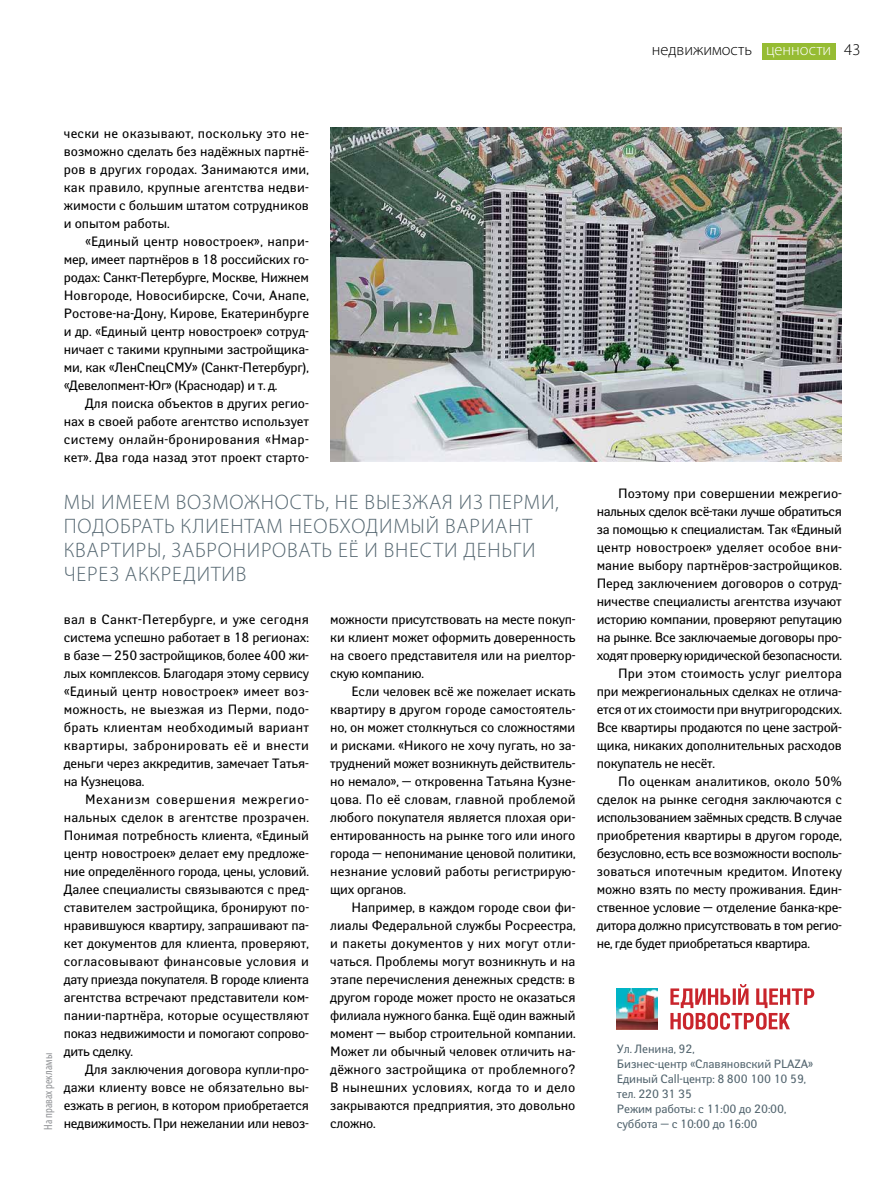
<style>
.page{position:relative;width:893px;height:1191px;background:#fff}
.page>*{position:absolute;margin:0;border:0;box-sizing:border-box;transform-origin:0 0}
.t1{font:300 21px/24px "Myriad Pro";letter-spacing:.04em;color:#546670}
.t2{font:300 16.5px "Myriad Pro";color:#000}
.t3{font:13.5px/18px "Yanus";letter-spacing:-.015em;color:#000;text-align:justify}
.t4{font:13.5px "Yanus";letter-spacing:-.035em;color:#000}
.t5{font:13.5px "Yanus";letter-spacing:.005em;color:#000}
.t6{font:13.5px "Yanus";letter-spacing:.01em;color:#000}
.t7{font:13.5px "Yanus";letter-spacing:.015em;color:#000}
.t8{font:12px/15px "Yanus";letter-spacing:-.01em;color:#546670}
.t9{font:condensed 12px "Myriad Pro";color:#939598}
.s1{color:#fff}
</style>
<div class="page">
<div style="left:762px;top:43px;width:73px;height:16px;background:#96bc33"></div>
<img style="left:330px;top:128px;width:512px;height:334px">
<img style="left:617px;top:988px;width:41px;height:41px">
<svg style="left:670px;top:984px;width:144px;height:45px"></svg>
<p class="t2" style="left:652px;top:40px;width:210px">недвижимость <span class="s1">ценности</span> 43</p>
<p class="t3" style="left:64px;top:124px;width:247px">чески не оказывают, поскольку это не&shy;возможно сделать без надёжных партнё&shy;ров в других городах. Занимаются ими, как правило, крупные агентства недви&shy;жимости с большим штатом сотрудников и опытом работы.</p>
<p class="t3" style="left:64px;top:232px;width:247px;text-indent:21px">«Единый центр новостроек», напри&shy;мер, имеет партнёров в 18 российских го&shy;родах: Санкт-Петербурге, Москве, Нижнем Новгороде, Новосибирске, Сочи, Анапе, Ростове-на-Дону, Кирове, Екатеринбурге и др. «Единый центр новостроек» сотруд&shy;ничает с такими крупными застройщика&shy;ми, как «ЛенСпецСМУ» (Санкт-Петербург), «Девелопмент-Юг» (Краснодар) и т. д.</p>
<p class="t3" style="left:64px;top:394px;width:247px;text-indent:21px">Для поиска объектов в других регио&shy;нах в своей работе агентство использует систему онлайн-бронирования «Нмар&shy;кет». Два года назад этот проект старто-</p>
<h1 class="t1" style="left:64px;top:489px;width:496px">МЫ ИМЕЕМ ВОЗМОЖНОСТЬ, НЕ ВЫЕЗЖАЯ ИЗ ПЕРМИ, ПОДОБРАТЬ КЛИЕНТАМ НЕОБХОДИМЫЙ ВАРИАНТ КВАРТИРЫ, ЗАБРОНИРОВАТЬ ЕЁ И ВНЕСТИ ДЕНЬГИ ЧЕРЕЗ АККРЕДИТИВ</h1>
<p class="t9" style="left:41px;top:1129px;width:78px;rotate:-90deg">На правах рекламы</p>
<p class="t3" style="left:64px;top:610px;width:247px">вал в Санкт-Петербурге, и уже сегодня система успешно работает в 18 регионах: в базе — 250 застройщиков, более 400 жи&shy;лых комплексов. Благодаря этому сервису «Единый центр новостроек» имеет воз&shy;можность, не выезжая из Перми, подо&shy;брать клиентам необходимый вариант квартиры, забронировать её и внести деньги через аккредитив, замечает Татья&shy;на Кузнецова.</p>
<p class="t3" style="left:64px;top:790px;width:247px;text-indent:21px">Механизм совершения межрегио&shy;нальных сделок в агентстве прозрачен.<br>Понимая потребность клиента, «Единый центр новостроек» делает ему предложе&shy;ние определённого города, цены, условий.<br>Далее специалисты связываются с пред&shy;ставителем застройщика, бронируют по&shy;нравившуюся квартиру, запрашивают па&shy;кет документов для клиента, проверяют, согласовывают финансовые условия и дату приезда покупателя. В городе клиента агентства встречают представители ком&shy;пании-партнёра, которые осуществляют показ недвижимости и помогают сопрово&shy;дить сделку.</p>
<p class="t3" style="left:64px;top:1060px;width:247px;text-indent:21px">Для заключения договора купли-про&shy;дажи клиенту вовсе не обязательно вы&shy;езжать в регион, в котором приобретается недвижимость. При нежелании или невоз-</p>
<p class="t3" style="left:330px;top:610px;width:247px">можности присутствовать на месте покуп&shy;ки клиент может оформить доверенность на своего представителя или на риелтор&shy;скую компанию.</p>
<p class="t3" style="left:330px;top:682px;width:247px;text-indent:21px">Если человек всё же пожелает искать квартиру в другом городе самостоятель&shy;но, он может столкнуться со сложностями и рисками. «Никого не хочу пугать, но за&shy;труднений может возникнуть действитель&shy;но немало», — откровенна Татьяна Кузне&shy;цова. По её словам, главной проблемой любого покупателя является плохая ори&shy;ентированность на рынке того или иного города — непонимание ценовой политики, незнание условий работы регистрирую&shy;щих органов.</p>
<p class="t3" style="left:330px;top:898px;width:247px;text-indent:21px">Например, в каждом городе свои фи&shy;лиалы Федеральной службы Росреестра, и пакеты документов у них могут отли&shy;чаться. Проблемы могут возникнуть и на этапе перечисления денежных средств: в другом городе может просто не оказаться филиала нужного банка. Ещё один важный момент — выбор строительной компании.<br>Может ли обычный человек отличить на&shy;дёжного застройщика от проблемного?<br>В нынешних условиях, когда то и дело закрываются предприятия, это довольно сложно.</p>
<p class="t5" style="left:618px;top:484px;width:226px">Поэтому при совершении межрегио-</p>
<p class="t4" style="left:597px;top:502px;width:247px">нальных сделок всё-таки лучше обратиться</p>
<p class="t3" style="left:597px;top:520px;width:247px">за помощью к специалистам. Так «Единый</p>
<p class="t6" style="left:597px;top:538px;width:247px">центр новостроек» уделяет особое вни-</p>
<p class="t3" style="left:597px;top:556px;width:247px">мание выбору партнёров-застройщиков.</p>
<p class="t3" style="left:597px;top:574px;width:247px">Перед заключением договоров о сотруд-</p>
<p class="t3" style="left:597px;top:592px;width:247px">ничестве специалисты агентства изучают</p>
<p class="t3" style="left:597px;top:610px;width:247px">историю компании, проверяют репутацию</p>
<p class="t3" style="left:597px;top:628px;width:247px">на рынке. Все заключаемые договоры про-</p>
<p class="t4" style="left:597px;top:646px;width:247px">ходят проверку юридической безопасности.</p>
<p class="t7" style="left:618px;top:664px;width:226px">При этом стоимость услуг риелтора</p>
<p class="t3" style="left:597px;top:682px;width:247px">при межрегиональных сделках не отлича-</p>
<p class="t3" style="left:597px;top:700px;width:247px">ется от их стоимости при внутригородских.</p>
<p class="t3" style="left:597px;top:718px;width:247px">Все квартиры продаются по цене застрой-</p>
<p class="t3" style="left:597px;top:736px;width:247px">щика, никаких дополнительных расходов</p>
<p class="t3" style="left:597px;top:754px;width:120px">покупатель не несёт.</p>
<p class="t6" style="left:618px;top:772px;width:226px">По оценкам аналитиков, около 50%</p>
<p class="t3" style="left:597px;top:789px;width:247px">сделок на рынке сегодня заключаются с</p>
<p class="t3" style="left:597px;top:807px;width:247px">использованием заёмных средств. В случае</p>
<p class="t3" style="left:597px;top:825px;width:247px">приобретения квартиры в другом городе,</p>
<p class="t3" style="left:597px;top:843px;width:247px">безусловно, есть все возможности восполь-</p>
<p class="t5" style="left:597px;top:862px;width:247px">зоваться ипотечным кредитом. Ипотеку</p>
<p class="t3" style="left:597px;top:879px;width:247px">можно взять по месту проживания. Един-</p>
<p class="t3" style="left:597px;top:897px;width:247px">ственное условие — отделение банка-кре-</p>
<p class="t3" style="left:597px;top:915px;width:247px">дитора должно присутствовать в том регио-</p>
<p class="t3" style="left:597px;top:933px;width:215px">не, где будет приобретаться квартира.</p>
<p class="t8" style="left:617px;top:1041px;width:198px">Ул. Ленина, 92,<br>Бизнес-центр «Славяновский PLAZA»<br>Единый Call-центр: 8 800 100 10 59, тел. 220 31 35<br>Режим работы: с 11:00 до 20:00,</p>
<p class="t8" style="left:617px;top:1116px;width:142px">суббота — с 10:00 до 16:00</p>
</div>
